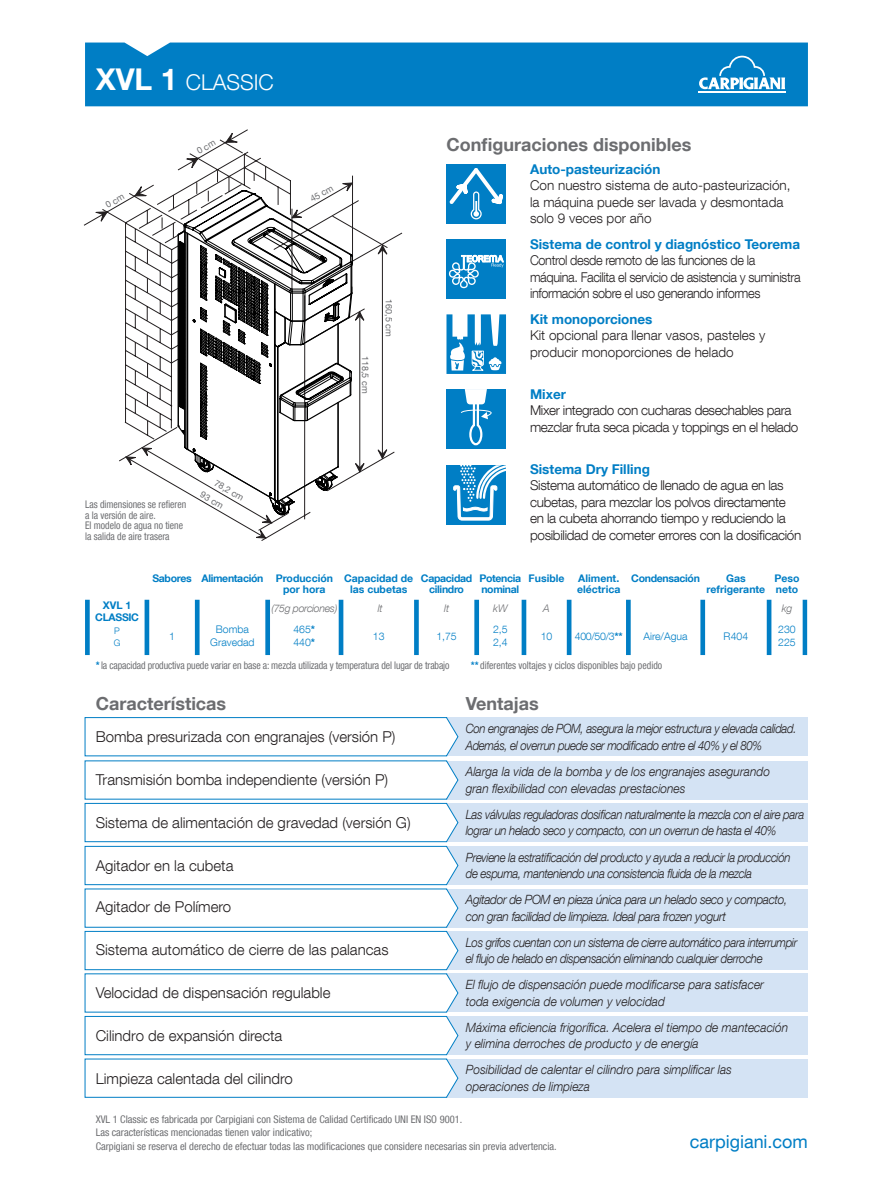
<style>
.page{position:relative;width:893px;height:1191px;background:#fff}
.page>*{position:absolute;margin:0;border:0;box-sizing:border-box;transform-origin:0 0}
.t1{font:300 21.75px "Helvetica Neue LT Com";color:#fff}
.t2{font:700 18px "Helvetica Neue LT Com";color:#6c6d70}
.t3{font:18px "Helvetica Neue LT Com";color:#007ec5}
.t4{font:300 15px "Helvetica Neue LT Com";color:#231f20}
.t5{font:300 13.5px/16.5px "Helvetica Neue LT Com";letter-spacing:-.025em;color:#231f20}
.t6{font:300 13.5px/16.5px "Helvetica Neue LT Com";color:#231f20}
.t7{font:300 13.5px/16.5px "Helvetica Neue LT Com";letter-spacing:-.025em;color:#231f20;scale:.94 1}
.t8{font:700 13.5px "Helvetica Neue LT Com";color:#007ec5}
.t9{font:italic 300 12.75px/16.5px "Helvetica Neue LT Com";letter-spacing:-.03em;color:#231f20;scale:.9 1}
.t10{font:italic 300 12.75px/16.5px "Helvetica Neue LT Com";color:#231f20;scale:.94 1}
.t11{font:italic 300 12.75px/16.5px "Helvetica Neue LT Com";letter-spacing:-.03em;color:#231f20;scale:.94 1}
.t12{font:condensed 10.5px/13.5px "Helvetica Neue LT Com";color:#6c6d70}
.t13{font:condensed 10.5px/10.5px "Helvetica Neue LT Com";color:#6c6d70;scale:.93 1}
.t14{font:700 10.5px/10.5px "Helvetica Neue LT Com";letter-spacing:-.03em;color:#007ec5}
.t15{font:700 10.5px/10.5px "Helvetica Neue LT Com";color:#007ec5;text-align:center}
.t16{font:300 10.5px/12.6px "Helvetica Neue LT Com";color:#007ec5}
.t17{font:italic 300 10.5px "Helvetica Neue LT Com";letter-spacing:-.03em;color:#6c6d70}
.t18{font:9px/17.2px "Helvetica Neue LT Com";color:#6c6d70}
.t19{font:300 9px/12.6px "Helvetica Neue LT Com";color:#007ec5}
.s1{font-weight:700;font-size:30px}
.s2{font-weight:700}
.s3{font-weight:700;font-stretch:normal;color:#007ec5}
</style>
<div class="page">
<div style="left:85px;top:43px;width:723px;height:63px;background:#007ec5"></div>
<svg style="left:699px;top:56px;width:86px;height:33px"></svg>
<hr style="left:698px;top:91px;width:88px;height:2px;background:#fff">
<svg style="left:85px;top:600px;width:486px;height:55px"></svg>
<svg style="left:626px;top:599px;width:181px;height:56px"></svg>
<div style="left:446px;top:239px;width:60px;height:60px;background:#007ec5"></div>
<svg style="left:449px;top:255px;width:55px;height:33px"></svg>
<svg style="left:446px;top:314px;width:60px;height:60px"></svg>
<div style="left:446px;top:389px;width:60px;height:60px;background:#007ec5"></div>
<svg style="left:461px;top:389px;width:31px;height:57px"></svg>
<div style="left:446px;top:465px;width:60px;height:60px;background:#007ec5"></div>
<svg style="left:453px;top:465px;width:53px;height:56px"></svg>
<svg style="left:195px;top:152px;width:96px;height:30px"></svg>
<div style="left:446px;top:803px;width:362px;height:38px;background:#d4e3f4"></div>
<div style="left:446px;top:846px;width:362px;height:38px;background:#d4e3f4"></div>
<div style="left:446px;top:889px;width:362px;height:38px;background:#d4e3f4"></div>
<div style="left:446px;top:931px;width:362px;height:38px;background:#d4e3f4"></div>
<div style="left:446px;top:973px;width:362px;height:39px;background:#d4e3f4"></div>
<div style="left:446px;top:1016px;width:362px;height:38px;background:#d4e3f4"></div>
<div style="left:446px;top:1059px;width:362px;height:38px;background:#d4e3f4"></div>
<div style="left:446px;top:717px;width:362px;height:39px;background:#d4e3f4"></div>
<div style="left:446px;top:761px;width:362px;height:38px;background:#d4e3f4"></div>
<svg style="left:84px;top:717px;width:375px;height:381px"></svg>
<div style="left:446px;top:164px;width:60px;height:59px;background:#007ec5"></div>
<svg style="left:449px;top:168px;width:54px;height:51px"></svg>
<svg style="left:177px;top:129px;width:71px;height:42px"></svg>
<svg style="left:84px;top:182px;width:311px;height:357px"></svg>
<h1 class="t1" style="left:96px;top:69px;width:180px"><span class="s1">XVL 1</span> CLASSIC</h1>
<p class="t18" style="left:306px;top:192px;width:27px;rotate:-30deg">45 cm</p>
<p class="t13" style="left:85px;top:499px;width:110px">Las dimensiones se refieren a la versión de aire.<br>El modelo de agua no tiene la salida de aire trasera</p>
<p class="t18" style="left:214px;top:471px;width:40px;text-indent:6px;rotate:30deg">78,2 cm<br>93 cm</p>
<p class="t18" style="left:374px;top:356px;width:39px;rotate:90deg">118,5 cm</p>
<p class="t18" style="left:398px;top:299px;width:39px;rotate:90deg">160,5 cm</p>
<h2 class="t2" style="left:446px;top:133px;width:246px">Configuraciones disponibles</h2>
<p class="t8" style="left:530px;top:160px;width:132px">Auto-pasteurización</p>
<p class="t6" style="left:530px;top:177px;width:262px">Con nuestro sistema de auto-pasteurización, la máquina puede ser lavada y desmontada solo 9 veces por año</p>
<p class="t8" style="left:530px;top:235px;width:272px">Sistema de control y diagnóstico Teorema</p>
<p class="t7" style="left:530px;top:252px;width:289px">Control desde remoto de las funciones de la máquina. Facilita el servicio de asistencia y suministra información sobre el uso generando informes</p>
<p class="t8" style="left:530px;top:310px;width:124px">Kit monoporciones</p>
<p class="t6" style="left:530px;top:327px;width:237px">Kit opcional para llenar vasos, pasteles y producir monoporciones de helado</p>
<p class="t8" style="left:530px;top:385px;width:37px">Mixer</p>
<p class="t5" style="left:530px;top:402px;width:270px">Mixer integrado con cucharas desechables para mezclar fruta seca picada y toppings en el helado</p>
<p class="t8" style="left:530px;top:460px;width:121px">Sistema Dry Filling</p>
<p class="t5" style="left:530px;top:477px;width:273px">Sistema automático de llenado de agua en las cubetas, para mezclar los polvos directamente en la cubeta ahorrando tiempo y reduciendo la posibilidad de cometer errores con la dosificación</p>
<p class="t14" style="left:283px;top:573px;width:51px;text-indent:-131px">Sabores Alimentación Producción por hora</p>
<p class="t15" style="left:344px;top:573px;width:71px">Capacidad de las cubetas</p>
<p class="t14" style="left:421px;top:573px;width:53px;text-align:center">Capacidad cilindro</p>
<p class="t14" style="left:479px;top:573px;width:43px">Potencia nominal</p>
<p class="t15" style="left:529px;top:573px;width:37px">Fusible</p>
<p class="t15" style="left:577px;top:573px;width:45px;text-align:left">Aliment. eléctrica</p>
<p class="t14" style="left:631px;top:573px;width:70px">Condensación</p>
<p class="t15" style="left:707px;top:573px;width:60px">Gas refrigerante</p>
<p class="t15" style="left:774px;top:573px;width:27px;text-align:left">Peso neto</p>
<p class="t15" style="left:103px;top:599px;width:30px">XVL 1</p>
<p class="t17" style="left:271px;top:602px;width:68px">(75g porciones)</p>
<p class="t17" style="left:378px;top:602px;width:7px">lt</p>
<p class="t17" style="left:444px;top:602px;width:7px">lt</p>
<p class="t17" style="left:493px;top:602px;width:16px">kW</p>
<p class="t17" style="left:543px;top:602px;width:8px">A</p>
<p class="t17" style="left:782px;top:602px;width:12px">kg</p>
<p class="t14" style="left:95px;top:612px;width:45px">CLASSIC</p>
<p class="t19" style="left:114px;top:624px;width:8px">P<br>G</p>
<p class="t16" style="left:169px;top:629px;width:7px">1</p>
<p class="t16" style="left:210px;top:623px;width:46px;text-align:center">Bomba<br>Gravedad</p>
<p class="t16" style="left:293px;top:623px;width:23px">465<span class="s2">*<br></span>440<span class="s2">*</span></p>
<p class="t16" style="left:373px;top:629px;width:13px">13</p>
<p class="t16" style="left:436px;top:629px;width:22px">1,75</p>
<p class="t16" style="left:493px;top:623px;width:16px">2,5<br>2,4</p>
<p class="t16" style="left:541px;top:629px;width:13px">10</p>
<p class="t16" style="left:575px;top:629px;width:49px">400/50/3<span class="s2">**</span></p>
<p class="t16" style="left:643px;top:629px;width:46px">Aire/Agua</p>
<p class="t16" style="left:724px;top:629px;width:26px">R404</p>
<p class="t16" style="left:778px;top:623px;width:19px">230<br>225</p>
<p class="t13" style="left:96px;top:660px;width:382px"><span class="s3">*</span> la capacidad productiva puede variar en base a: mezcla utilizada y temperatura del lugar de trabajo</p>
<p class="t13" style="left:471px;top:660px;width:207px"><span class="s3">**</span> diferentes voltajes y ciclos disponibles bajo pedido</p>
<h2 class="t2" style="left:96px;top:692px;width:132px">Características</h2>
<h2 class="t2" style="left:466px;top:692px;width:75px">Ventajas</h2>
<p class="t4" style="left:96px;top:727px;width:301px">Bomba presurizada con engranajes (versión P)</p>
<p class="t4" style="left:96px;top:771px;width:294px">Transmisión bomba independiente (versión P)</p>
<p class="t4" style="left:96px;top:813px;width:316px">Sistema de alimentación de gravedad (versión G)</p>
<p class="t4" style="left:96px;top:856px;width:139px">Agitador en la cubeta</p>
<p class="t4" style="left:96px;top:898px;width:137px">Agitador de Polímero</p>
<p class="t4" style="left:96px;top:940px;width:294px">Sistema automático de cierre de las palancas</p>
<p class="t4" style="left:96px;top:983px;width:236px">Velocidad de dispensación regulable</p>
<p class="t4" style="left:96px;top:1026px;width:188px">Cilindro de expansión directa</p>
<p class="t4" style="left:96px;top:1069px;width:199px">Limpieza calentada del cilindro</p>
<p class="t9" style="left:466px;top:720px;width:369px">Con engranajes de POM, asegura la mejor estructura y elevada calidad.<br>Además, el overrun puede ser modificado entre el 40% y el 80%</p>
<p class="t10" style="left:466px;top:763px;width:325px">Alarga la vida de la bomba y de los engranajes asegurando gran flexibilidad con elevadas prestaciones</p>
<p class="t9" style="left:466px;top:806px;width:378px">Las válvulas reguladoras dosifican naturalmente la mezcla con el aire para lograr un helado seco y compacto, con un overrun de hasta el 40%</p>
<p class="t9" style="left:466px;top:849px;width:362px">Previene la estratificación del producto y ayuda a reducir la producción de espuma, manteniendo una consistencia fluida de la mezcla</p>
<p class="t11" style="left:466px;top:891px;width:344px">Agitador de POM en pieza única para un helado seco y compacto, con gran facilidad de limpieza. Ideal para frozen yogurt</p>
<p class="t9" style="left:466px;top:933px;width:370px">Los grifos cuentan con un sistema de cierre automático para interrumpir el flujo de helado en dispensación eliminando cualquier derroche</p>
<p class="t10" style="left:466px;top:976px;width:319px">El flujo de dispensación puede modificarse para satisfacer toda exigencia de volumen y velocidad</p>
<p class="t10" style="left:466px;top:1018px;width:344px">Máxima eficiencia frigorífica. Acelera el tiempo de mantecación y elimina derroches de producto y de energía</p>
<p class="t10" style="left:466px;top:1061px;width:285px">Posibilidad de calentar el cilindro para simplificar las operaciones de limpieza</p>
<p class="t12" style="left:96px;top:1112px;width:463px">XVL 1 Classic es fabricada por Carpigiani con Sistema de Calidad Certificado UNI EN ISO 9001.<br>Las características mencionadas tienen valor indicativo;<br>Carpigiani se reserva el derecho de efectuar todas las modificaciones que considere necesarias sin previa advertencia.</p>
<h2 class="t3" style="left:690px;top:1130px;width:119px">carpigiani.com</h2>
</div>
